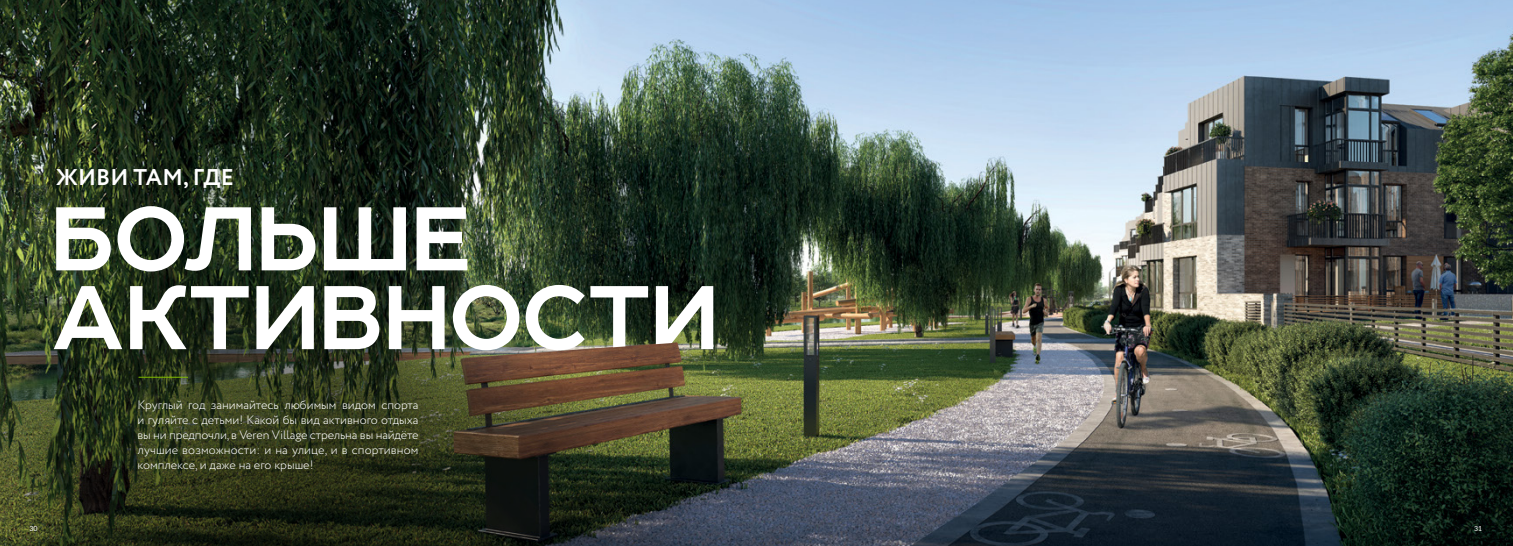
<style>
.page{position:relative;width:1513px;height:546px;background:#fff}
.page>*{position:absolute;margin:0;border:0;box-sizing:border-box;transform-origin:0 0}
.t1{font:900 105px/78.8px "Room";color:#fff}
.t2{font:700 22.75px "Circe";letter-spacing:.01em;color:#fff}
.t3{font:300 12.25px/14.9px "Circe";color:#fff;text-align:justify}
.t4{font:7px "Lato";color:#fff}
</style>
<div class="page">
<img style="left:0;top:0;width:1513px;height:546px">
<svg style="left:0;top:240px;width:506px;height:306px"></svg>
<svg style="left:22px;top:285px;width:576px;height:261px"></svg>
<svg style="left:136px;top:347px;width:577px;height:199px"></svg>
<hr style="left:138px;top:377px;width:50px;height:1px;background:#80bc00">
<img style="left:530px;top:342px;width:152px;height:21px">
<h2 class="t2" style="left:56px;top:162px;width:179px">ЖИВИ ТАМ, ГДЕ</h2>
<h1 class="t1" style="left:51px;top:199px;width:669px">БОЛЬШЕ<br>АКТИВНОСТИ</h1>
<p class="t3" style="left:137px;top:397px;width:283px">Круглый год занимайтесь любимым видом спорта и гуляйте с детьми! Какой бы вид активного отдыха вы ни предпочли, в Veren Village стрельна вы найдёте лучшие возможности: и на улице, и в спортивном комплексе, и даже на его крыше!</p>
<p class="t4" style="left:29px;top:523px;width:10px">30</p>
<p class="t4" style="left:1474px;top:523px;width:10px">31</p>
</div>
